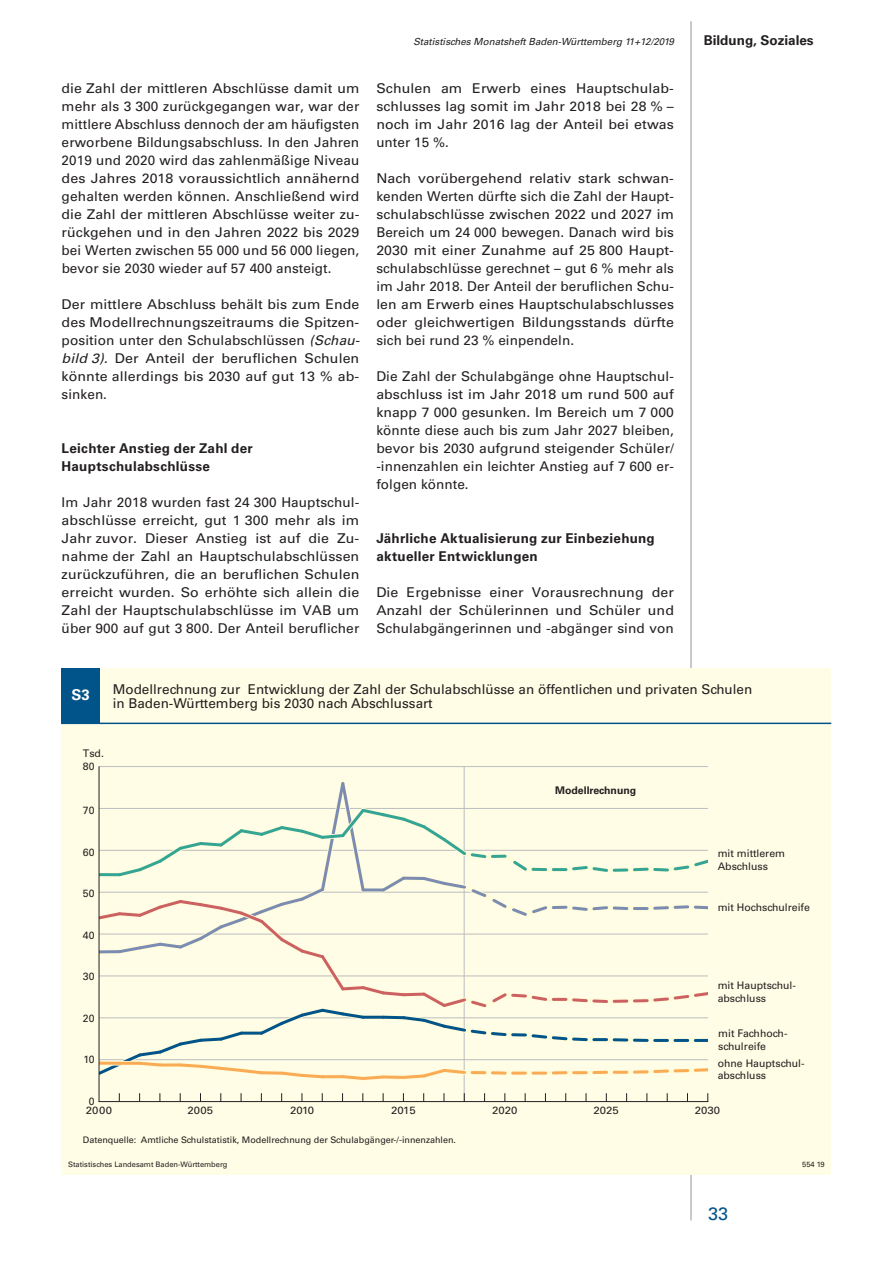
<style>
.page{position:relative;width:893px;height:1263px;background:#fff}
.page>*{position:absolute;margin:0;border:0;box-sizing:border-box;transform-origin:0 0}
.t1{font:18px "Univers";color:#01548a}
.t2{font:700 15px "Univers";color:#fff}
.t3{font:13.5px/18px "Univers";letter-spacing:.005em;color:#231f20;text-align:justify;scale:1.05 1}
.t4{font:13.5px/18px "Univers";letter-spacing:.005em;color:#231f20;text-align:justify}
.t5{font:13.5px/18px "Univers";letter-spacing:.005em;color:#231f20;text-align:justify;scale:1.04 1}
.t6{font:700 13.5px/18px "Univers";letter-spacing:.015em;color:#231f20}
.t7{font:10.5px/12.6px "Univers";color:#231f20}
.t8{font:10.5px "Univers";color:#231f20;scale:1.08 1}
.t9{font:700 10.5px "Univers";color:#231f20}
.t10{font:italic 9.75px "Univers";color:#231f20}
.t11{font:9px "Univers";color:#231f20}
.t12{font:7.5px "Univers";color:#231f20}
.s1{font-style:italic}
</style>
<div class="page">
<hr style="left:691px;top:21px;width:1px;height:1199px;background:#939598">
<div style="left:62px;top:668px;width:769px;height:506px;background:#fffde5"></div>
<div style="left:62px;top:668px;width:38px;height:55px;background:#01548a"></div>
<hr style="left:99px;top:766px;width:609px;height:1px;background:#bcbdc0">
<hr style="left:464px;top:767px;width:1px;height:334px;background:#bcbdc0">
<svg style="left:100px;top:778px;width:608px;height:305px"></svg>
<hr style="left:99px;top:1101px;width:609px;height:1px;background:#231f20">
<hr style="left:99px;top:766px;width:1px;height:335px;background:#231f20">
<hr style="left:62px;top:723px;width:769px;height:1px;background:#01548a">
<p class="t5" style="left:62px;top:79px;width:288px">die Zahl der mittleren Abschlüsse damit um mehr als 3 300 zurückgegangen war, war der mittlere Abschluss dennoch der am häufigsten erworbene Bildungsabschluss. In den Jahren 2019 und 2020 wird das zahlenmäßige Niveau des Jahres 2018 voraussichtlich annähernd gehalten werden können. Anschließend wird die Zahl der mittleren Abschlüsse weiter zu&shy;rückgehen und in den Jahren 2022 bis 2029 bei Werten zwischen 55 000 und 56 000 liegen, bevor sie 2030 wieder auf 57 400 ansteigt.</p>
<p class="t3" style="left:62px;top:295px;width:285px">Der mittlere Abschluss behält bis zum Ende des Modellrechnungszeitraums die Spitzen&shy;position unter den Schulabschlüssen <span class="s1">(Schau&shy;bild 3).</span> Der Anteil der beruflichen Schulen könnte allerdings bis 2030 auf gut 13 % ab&shy;sinken.</p>
<p class="t6" style="left:62px;top:439px;width:193px">Leichter Anstieg der Zahl der<br>Hauptschulabschlüsse</p>
<p class="t4" style="left:62px;top:493px;width:299px">Im Jahr 2018 wurden fast 24 300 Hauptschul&shy;abschlüsse erreicht, gut 1 300 mehr als im Jahr zuvor. Dieser Anstieg ist auf die Zu&shy;nahme der Zahl an Hauptschulabschlüssen zurückzuführen, die an beruflichen Schulen erreicht wurden. So erhöhte sich allein die Zahl der Hauptschulabschlüsse im VAB um über 900 auf gut 3 800. Der Anteil beruflicher</p>
<p class="t10" style="left:413px;top:35px;width:262px">Statistisches Monatsheft Baden-Württemberg 11+12/2019</p>
<p class="t6" style="left:704px;top:31px;width:111px">Bildung, Soziales</p>
<p class="t3" style="left:376px;top:79px;width:285px">Schulen am Erwerb eines Hauptschulab&shy;schlusses lag somit im Jahr 2018 bei 28 % – noch im Jahr 2016 lag der Anteil bei etwas unter 15 %.</p>
<p class="t3" style="left:376px;top:169px;width:285px">Nach vorübergehend relativ stark schwan&shy;kenden Werten dürfte sich die Zahl der Haupt&shy;schulabschlüsse zwischen 2022 und 2027 im Bereich um 24 000 bewegen. Danach wird bis 2030 mit einer Zunahme auf 25 800 Haupt&shy;schulabschlüsse gerechnet – gut 6 % mehr als im Jahr 2018. Der Anteil der beruflichen Schu&shy;len am Erwerb eines Hauptschulabschlusses oder gleichwertigen Bildungsstands dürfte sich bei rund 23 % einpendeln.</p>
<p class="t4" style="left:376px;top:367px;width:299px">Die Zahl der Schulabgänge ohne Hauptschul&shy;abschluss ist im Jahr 2018 um rund 500 auf knapp 7 000 gesunken. Im Bereich um 7 000 könnte diese auch bis zum Jahr 2027 bleiben, bevor bis 2030 aufgrund steigender Schüler/ -innenzahlen ein leichter Anstieg auf 7 600 er&shy;folgen könnte.</p>
<p class="t6" style="left:376px;top:529px;width:280px">Jährliche Aktualisierung zur Einbeziehung aktueller Entwicklungen</p>
<p class="t3" style="left:376px;top:583px;width:285px">Die Ergebnisse einer Vorausrechnung der Anzahl der Schülerinnen und Schüler und Schulabgängerinnen und -abgänger sind von</p>
<p class="t2" style="left:72px;top:686px;width:20px">S3</p>
<p class="t4" style="left:113px;top:682px;width:641px;line-height:14.2px">Modellrechnung zur Entwicklung der Zahl der Schulabschlüsse an öffentlichen und privaten Schulen in Baden-Württemberg bis 2030 nach Abschlussart</p>
<p class="t7" style="left:83px;top:747px;width:22px">Tsd.</p>
<p class="t7" style="left:83px;top:760px;width:13px">80</p>
<p class="t7" style="left:83px;top:804px;width:13px">70</p>
<p class="t7" style="left:83px;top:846px;width:13px">60</p>
<p class="t7" style="left:83px;top:887px;width:13px">50</p>
<p class="t7" style="left:83px;top:929px;width:13px">40</p>
<p class="t7" style="left:83px;top:970px;width:13px">30</p>
<p class="t7" style="left:83px;top:1012px;width:13px">20</p>
<p class="t7" style="left:84px;top:1053px;width:13px">10</p>
<p class="t7" style="left:89px;top:1094px;width:7px">0</p>
<p class="t9" style="left:555px;top:784px;width:83px">Modellrechnung</p>
<p class="t7" style="left:718px;top:847px;width:69px">mit mittlerem<br>Abschluss</p>
<p class="t7" style="left:718px;top:901px;width:94px">mit Hochschulreife</p>
<p class="t7" style="left:718px;top:979px;width:80px">mit Hauptschul&shy;abschluss</p>
<p class="t7" style="left:718px;top:1027px;width:71px">mit Fachhoch&shy;schulreife</p>
<p class="t7" style="left:718px;top:1057px;width:88px">ohne Hauptschul&shy;abschluss</p>
<p class="t8" style="left:86px;top:1104px;width:26px">2000</p>
<p class="t8" style="left:188px;top:1104px;width:25px">2005</p>
<p class="t8" style="left:290px;top:1104px;width:24px">2010</p>
<p class="t8" style="left:391px;top:1104px;width:24px">2015</p>
<p class="t8" style="left:492px;top:1104px;width:25px">2020</p>
<p class="t8" style="left:594px;top:1104px;width:25px">2025</p>
<p class="t8" style="left:695px;top:1104px;width:25px">2030</p>
<p class="t11" style="left:83px;top:1134px;width:375px">Datenquelle: Amtliche Schulstatistik, Modellrechnung der Schulabgänger-/-innenzahlen.</p>
<p class="t12" style="left:68px;top:1160px;width:161px">Statistisches Landesamt Baden-Württemberg</p>
<p class="t12" style="left:802px;top:1160px;width:24px">554 19</p>
<h1 class="t1" style="left:708px;top:1203px;width:22px">33</h1>
</div>
